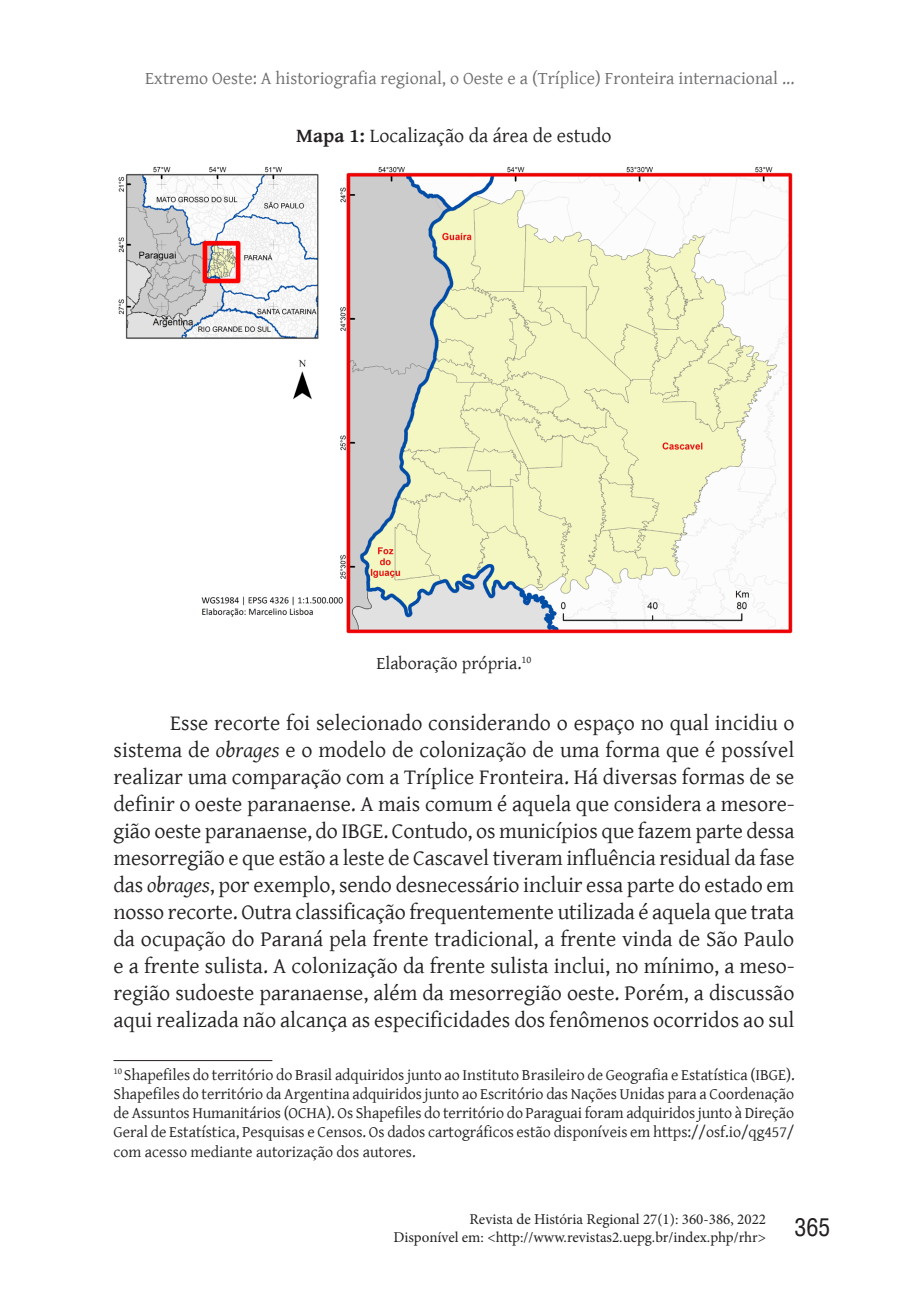
<style>
.page{position:relative;width:908px;height:1304px;background:#fff}
.page>*{position:absolute;margin:0;border:0;box-sizing:border-box;transform-origin:0 0}
.Texto{font:22px/27px "Gentium Basic";color:#231f20;text-align:justify}
.legenda{font:20px "Gentium Basic";color:#231f20}
.t1{font:18px "Gentium Basic";color:#6c6d70}
.FONTE{font:18px "Gentium Basic";color:#231f20}
.Nota_de_rodapé{font:16px/19.2px "Gentium Basic";color:#231f20;text-align:justify}
.t2{font:15px/18px "Minion Pro";color:#231f20}
.s1{font-weight:700}
.s2{font-style:italic}
</style>
<div class="page">
<img style="left:118px;top:166px;width:675px;height:468px">
<hr style="left:113px;top:1060px;width:159px;height:1px;background:#231f20">
<p class="t1" style="left:145px;top:65px;width:650px">Extremo Oeste: A historiografia regional, o Oeste e a (Tríplice) Fronteira internacional ...</p>
<p class="legenda" style="left:296px;top:121px;width:317px"><span class="s1">Mapa 1:</span> Localização da área de estudo</p>
<p class="FONTE" style="left:376px;top:649px;width:156px">Elaboração própria.<sup>10</sup></p>
<p class="Texto" style="left:113px;top:708px;width:682px;text-indent:57px">Esse recorte foi selecionado considerando o espaço no qual incidiu o sistema de <span class="s2">obrages</span> e o modelo de colonização de uma forma que é possível realizar uma comparação com a Tríplice Fronteira. Há diversas formas de se definir o oeste paranaense. A mais comum é aquela que considera a mesore&shy;gião oeste paranaense, do IBGE. Contudo, os municípios que fazem parte dessa mesorregião e que estão a leste de Cascavel tiveram influência residual da fase das <span class="s2">obrages</span>, por exemplo, sendo desnecessário incluir essa parte do estado em nosso recorte. Outra classificação frequentemente utilizada é aquela que trata da ocupação do Paraná pela frente tradicional, a frente vinda de São Paulo e a frente sulista. A colonização da frente sulista inclui, no mínimo, a meso&shy;região sudoeste paranaense, além da mesorregião oeste. Porém, a discussão aqui realizada não alcança as especificidades dos fenômenos ocorridos ao sul</p>
<p class="Nota_de_rodapé" style="left:113px;top:1064px;width:682px"><sup>10</sup> Shapefiles do território do Brasil adquiridos junto ao Instituto Brasileiro de Geografia e Estatística (IBGE).<br>Shapefiles do território da Argentina adquiridos junto ao Escritório das Nações Unidas para a Coordenação de Assuntos Humanitários (OCHA). Os Shapefiles do território do Paraguai foram adquiridos junto à Direção Geral de Estatística, Pesquisas e Censos. Os dados cartográficos estão disponíveis em https://osf.io/qg457/ com acesso mediante autorização dos autores.</p>
<p class="t2" style="left:393px;top:1210px;width:438px;text-indent:76px">Revista de História Regional 27(1): 360-386, 2022<br>Disponível em: &lt;http://www.revistas2.uepg.br/index.php/rhr&gt; <sup>365</sup></p>
</div>
